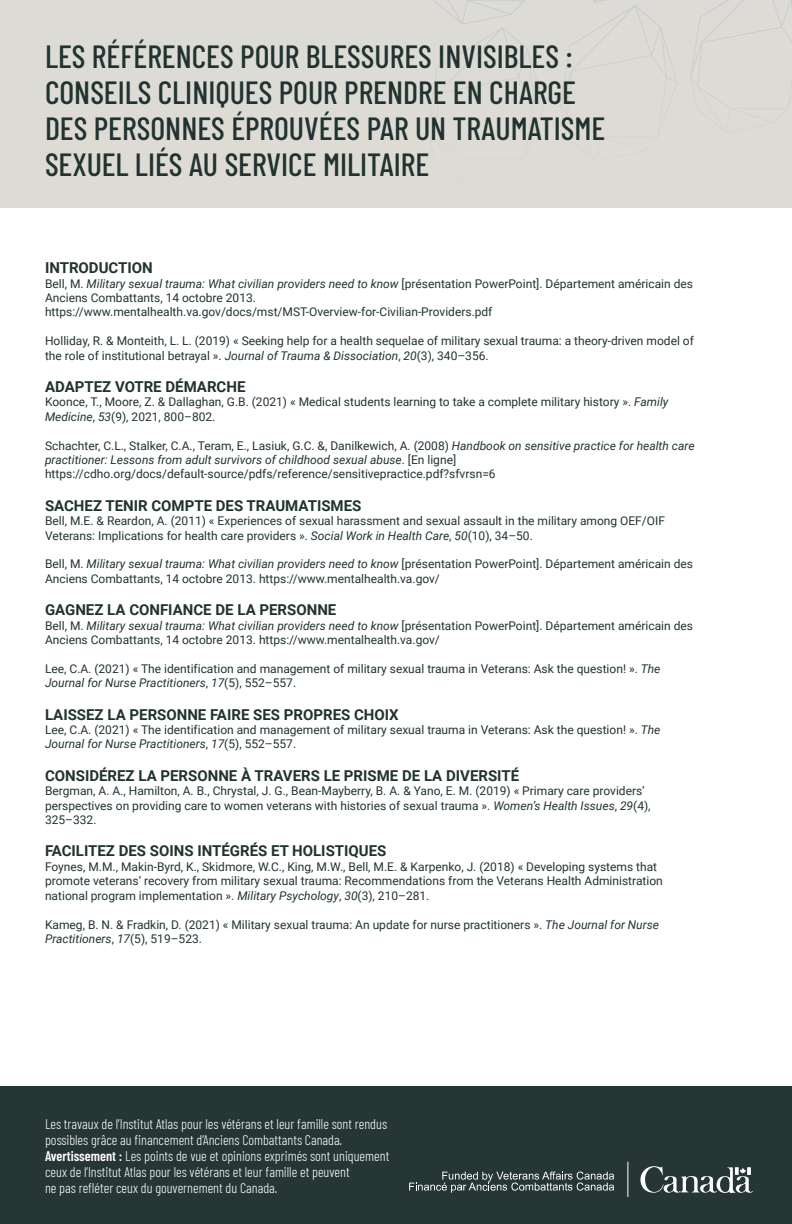
<style>
.page{position:relative;width:792px;height:1224px;background:#fff}
.page>*{position:absolute;margin:0;border:0;box-sizing:border-box;transform-origin:0 0}
.t1{font:500 32.1px/36px "Barlow Condensed";color:#213330}
.t2{font:700 15px "Roboto";color:#213330}
.t3{font:300 14px/16px "Barlow Condensed";color:#fff}
.t4{font:12px/14.4px "Roboto";color:#213330}
.s1{font-style:italic}
.s2{font-weight:600}
</style>
<div class="page">
<div style="left:0;top:1087px;width:792px;height:137px;background:#263635"></div>
<svg style="left:690px;top:0;width:102px;height:3px"></svg>
<div style="left:0;top:3px;width:792px;height:205px;background:#dedbd5"></div>
<svg style="left:560px;top:0;width:118px;height:102px"></svg>
<hr style="left:627px;top:1162px;width:1px;height:35px;background:#fff">
<svg style="left:409px;top:1172px;width:205px;height:21px"></svg>
<svg style="left:640px;top:1166px;width:113px;height:28px"></svg>
<h1 class="t1" style="left:45px;top:36px;width:562px">LES RÉFÉRENCES POUR BLESSURES INVISIBLES :<br>CONSEILS CLINIQUES POUR PRENDRE EN CHARGE DES PERSONNES ÉPROUVÉES PAR UN TRAUMATISME SEXUEL LIÉS AU SERVICE MILITAIRE</h1>
<p class="t2" style="left:45px;top:257px;width:109px">INTRODUCTION</p>
<p class="t4" style="left:45px;top:276px;width:650px">Bell, M. <span class="s1">Military sexual trauma: What civilian providers need to know</span> [présentation PowerPoint]. Département américain des<br>Anciens Combattants, 14 octobre 2013. https://www.mentalhealth.va.gov/docs/mst/MST-Overview-for-Civilian-Providers.pdf</p>
<p class="t4" style="left:45px;top:333px;width:650px">Holliday, R. &amp; Monteith, L. L. (2019) « Seeking help for a health sequelae of military sexual trauma: a theory-driven model of the role of institutional betrayal ». <span class="s1">Journal of Trauma &amp; Dissociation</span>, <span class="s1">20</span>(3), 340–356.</p>
<p class="t2" style="left:45px;top:376px;width:202px">ADAPTEZ VOTRE DÉMARCHE</p>
<p class="t4" style="left:45px;top:394px;width:625px">Koonce, T., Moore, Z. &amp; Dallaghan, G.B. (2021) « Medical students learning to take a complete military history ». <span class="s1">Family<br>Medicine</span>, <span class="s1">53</span>(9), 2021, 800–802.</p>
<p class="t4" style="left:45px;top:438px;width:651px">Schachter, C.L., Stalker, C.A., Teram, E., Lasiuk, G.C. &amp;, Danilkewich, A. (2008) <span class="s1">Handbook on sensitive practice for health care practitioner: Lessons from adult survivors of childhood sexual abuse</span>. [En ligne] https://cdho.org/docs/default-source/pdfs/reference/sensitivepractice.pdf?sfvrsn=6</p>
<p class="t2" style="left:45px;top:495px;width:318px">SACHEZ TENIR COMPTE DES TRAUMATISMES</p>
<p class="t4" style="left:45px;top:513px;width:622px">Bell, M.E. &amp; Reardon, A. (2011) « Experiences of sexual harassment and sexual assault in the military among OEF/OIF<br>Veterans: Implications for health care providers ». <span class="s1">Social Work in Health Care</span>, <span class="s1">50</span>(10), 34–50.</p>
<p class="t4" style="left:45px;top:556px;width:650px">Bell, M. <span class="s1">Military sexual trauma: What civilian providers need to know</span> [présentation PowerPoint]. Département américain des<br>Anciens Combattants, 14 octobre 2013. https://www.mentalhealth.va.gov/</p>
<p class="t2" style="left:45px;top:599px;width:293px">GAGNEZ LA CONFIANCE DE LA PERSONNE</p>
<p class="t4" style="left:45px;top:618px;width:650px">Bell, M. <span class="s1">Military sexual trauma: What civilian providers need to know</span> [présentation PowerPoint]. Département américain des<br>Anciens Combattants, 14 octobre 2013. https://www.mentalhealth.va.gov/</p>
<p class="t4" style="left:45px;top:661px;width:617px">Lee, C.A. (2021) « The identification and management of military sexual trauma in Veterans: Ask the question! ». <span class="s1">The<br>Journal for Nurse Practitioners</span>, <span class="s1">17</span>(5), 552–557.</p>
<p class="t2" style="left:45px;top:704px;width:355px">LAISSEZ LA PERSONNE FAIRE SES PROPRES CHOIX</p>
<p class="t4" style="left:45px;top:722px;width:617px">Lee, C.A. (2021) « The identification and management of military sexual trauma in Veterans: Ask the question! ». <span class="s1">The<br>Journal for Nurse Practitioners</span>, <span class="s1">17</span>(5), 552–557.</p>
<p class="t2" style="left:45px;top:765px;width:476px">CONSIDÉREZ LA PERSONNE À TRAVERS LE PRISME DE LA DIVERSITÉ</p>
<p class="t4" style="left:45px;top:783px;width:607px">Bergman, A. A., Hamilton, A. B., Chrystal, J. G., Bean-Mayberry, B. A. &amp; Yano, E. M. (2019) « Primary care providers’ perspectives on providing care to women veterans with histories of sexual trauma ». <span class="s1">Women’s Health Issues</span>, <span class="s1">29</span>(4),<br>325–332.</p>
<p class="t2" style="left:45px;top:841px;width:343px">FACILITEZ DES SOINS INTÉGRÉS ET HOLISTIQUES</p>
<p class="t4" style="left:45px;top:859px;width:619px;line-height:14.7px">Foynes, M.M., Makin-Byrd, K., Skidmore, W.C., King, M.W., Bell, M.E. &amp; Karpenko, J. (2018) « Developing systems that promote veterans’ recovery from military sexual trauma: Recommendations from the Veterans Health Administration national program implementation ». <span class="s1">Military Psychology</span>, <span class="s1">30</span>(3), 210–281.</p>
<p class="t4" style="left:45px;top:917px;width:616px">Kameg, B. N. &amp; Fradkin, D. (2021) « Military sexual trauma: An update for nurse practitioners ». <span class="s1">The Journal for Nurse<br>Practitioners</span>, <span class="s1">17</span>(5), 519–523.</p>
<p class="t3" style="left:45px;top:1115px;width:346px">Les travaux de l’Institut Atlas pour les vétérans et leur famille sont rendus possibles grâce au financement d’Anciens Combattants Canada.<br><span class="s2">Avertissement :</span> Les points de vue et opinions exprimés sont uniquement ceux de l’Institut Atlas pour les vétérans et leur famille et peuvent<br>ne pas refléter ceux du gouvernement du Canada.</p>
</div>
